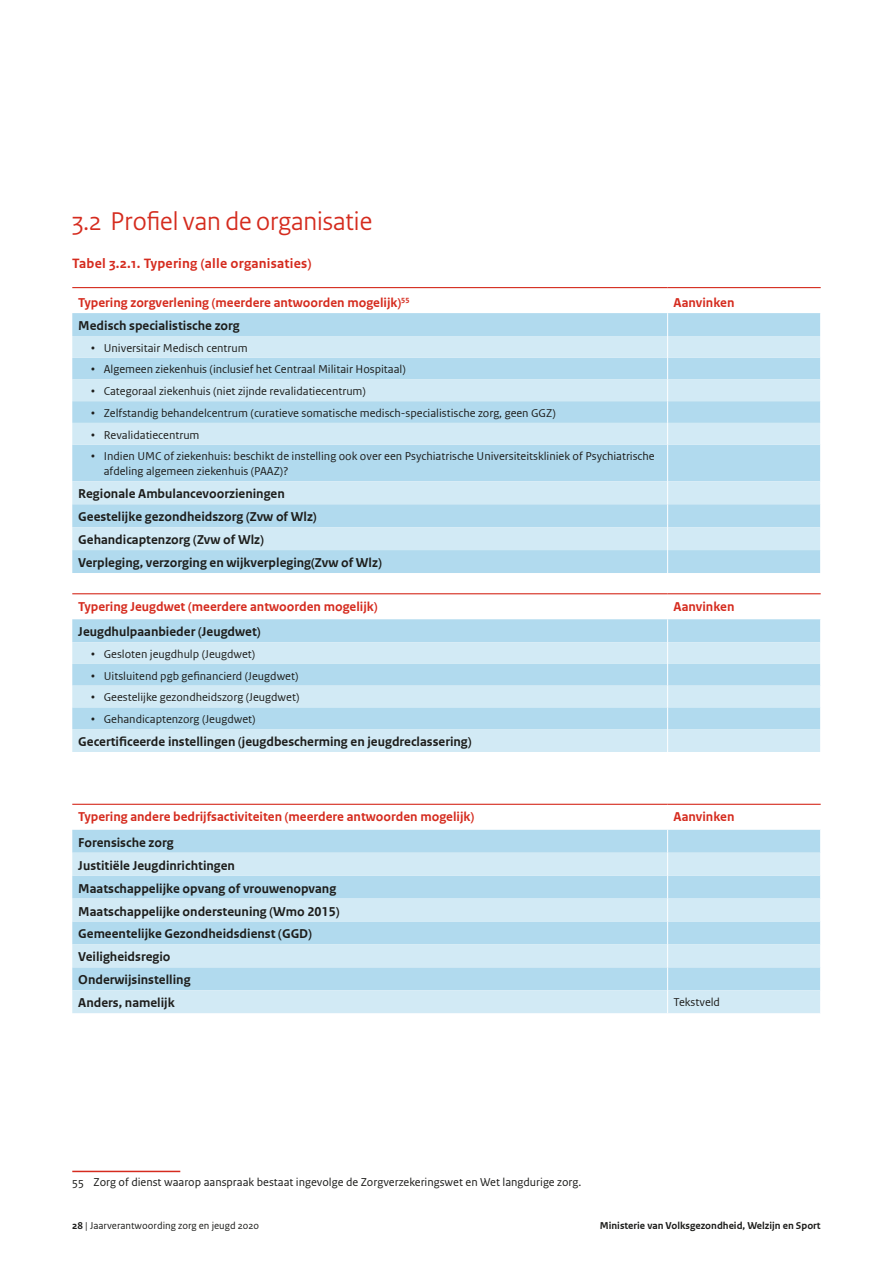
<style>
.page{position:relative;width:893px;height:1263px;background:#fff}
.page>*{position:absolute;margin:0;border:0;box-sizing:border-box;transform-origin:0 0}
.t1{font:27px "Rijksoverheid Sans Heading";color:#d52b1e}
.t2{font:700 14.25px "Rijksoverheid Sans Text";letter-spacing:.015em;color:#d52b1e}
.t3{font:700 13.5px/23px "Rijksoverheid Sans Web Text";color:#1d1d1b}
.t4{font:700 13.5px "Rijksoverheid Sans Web Text";color:#d52b1e}
.t5{font:12px/15px "Rijksoverheid Sans Web Text";color:#1d1d1b}
.t6{font:12px "Rijksoverheid Sans Text";color:#1d1d1b}
.t7{font:700 10.5px "Rijksoverheid Sans Web Text";color:#1d1d1b}
.t8{font:10.5px "Rijksoverheid Sans Text";color:#1d1d1b}
.s1{font-family:"Rijksoverheid Sans Text";font-size:13.5px}
.s2{font-weight:700}
</style>
<div class="page">
<div style="left:72px;top:313px;width:748px;height:260px;background:#b1daee"></div>
<svg style="left:72px;top:336px;width:748px;height:214px;background:#c2e2f1"></svg>
<svg style="left:820px;top:313px;width:1px;height:132px"></svg>
<svg style="left:820px;top:481px;width:1px;height:92px"></svg>
<svg style="left:667px;top:313px;width:1px;height:132px"></svg>
<hr style="left:667px;top:445px;width:1px;height:36px;background:#fff">
<svg style="left:667px;top:481px;width:1px;height:92px"></svg>
<hr style="left:72px;top:287px;width:596px;height:1px;background:#d52b1e">
<hr style="left:668px;top:287px;width:153px;height:1px;background:#d52b1e">
<div style="left:72px;top:619px;width:748px;height:23px;background:#b1daee"></div>
<svg style="left:72px;top:642px;width:748px;height:110px;background:#c5e3f2"></svg>
<svg style="left:820px;top:619px;width:1px;height:110px"></svg>
<hr style="left:72px;top:593px;width:596px;height:1px;background:#d52b1e">
<hr style="left:668px;top:593px;width:153px;height:1px;background:#d52b1e">
<svg style="left:667px;top:619px;width:1px;height:133px"></svg>
<div style="left:72px;top:830px;width:748px;height:23px;background:#b1daee"></div>
<svg style="left:72px;top:853px;width:748px;height:160px;background:#c4e3f2"></svg>
<svg style="left:820px;top:830px;width:1px;height:161px"></svg>
<hr style="left:72px;top:804px;width:596px;height:1px;background:#d52b1e">
<hr style="left:668px;top:804px;width:153px;height:1px;background:#d52b1e">
<svg style="left:667px;top:830px;width:1px;height:183px"></svg>
<hr style="left:72px;top:1171px;width:108px;height:1px;background:#d52b1e">
<h1 class="t1" style="left:72px;top:205px;width:301px">3.2 Profiel van de organisatie</h1>
<p class="t2" style="left:72px;top:255px;width:241px">Tabel 3.2.1. Typering (alle organisaties)</p>
<p class="t4" style="left:78px;top:295px;width:333px">Typering zorgverlening (meerdere antwoorden mogelijk)<sup>55</sup></p>
<p class="t4" style="left:674px;top:295px;width:62px">Aanvinken</p>
<p class="t3" style="left:78px;top:314px;width:163px">Medisch specialistische zorg</p>
<p class="t5" style="left:91px;top:340px;width:158px"><span class="s1">•</span> Universitair Medisch centrum</p>
<p class="t5" style="left:91px;top:362px;width:316px"><span class="s1">•</span> Algemeen ziekenhuis (inclusief het Centraal Militair Hospitaal)</p>
<p class="t5" style="left:91px;top:384px;width:276px"><span class="s1">•</span> Categoraal ziekenhuis (niet zijnde revalidatiecentrum)</p>
<p class="t5" style="left:91px;top:405px;width:466px"><span class="s1">•</span> Zelfstandig behandelcentrum (curatieve somatische medisch-specialistische zorg, geen GGZ)</p>
<p class="t5" style="left:91px;top:427px;width:110px"><span class="s1">•</span> Revalidatiecentrum</p>
<p class="t5" style="left:104px;top:449px;width:552px;text-indent:-13px"><span class="s1">•</span> Indien UMC of ziekenhuis: beschikt de instelling ook over een Psychiatrische Universiteitskliniek of Psychiatrische afdeling algemeen ziekenhuis (PAAZ)?</p>
<p class="t3" style="left:78px;top:482px;width:305px">Regionale Ambulancevoorzieningen<br>Geestelijke gezondheidszorg (Zvw of Wlz)<br>Gehandicaptenzorg (Zvw of Wlz)<br>Verpleging, verzorging en wijkverpleging(Zvw of Wlz)</p>
<p class="t4" style="left:78px;top:599px;width:301px">Typering Jeugdwet (meerdere antwoorden mogelijk)</p>
<p class="t4" style="left:674px;top:599px;width:62px">Aanvinken</p>
<p class="t3" style="left:78px;top:620px;width:184px">Jeugdhulpaanbieder (Jeugdwet)</p>
<p class="t5" style="left:91px;top:646px;width:166px"><span class="s1">•</span> Gesloten jeugdhulp (Jeugdwet)</p>
<p class="t5" style="left:91px;top:668px;width:209px"><span class="s1">•</span> Uitsluitend pgb gefinancierd (Jeugdwet)</p>
<p class="t5" style="left:91px;top:690px;width:210px"><span class="s1">•</span> Geestelijke gezondheidszorg (Jeugdwet)</p>
<p class="t5" style="left:91px;top:712px;width:166px"><span class="s1">•</span> Gehandicaptenzorg (Jeugdwet)</p>
<p class="t3" style="left:78px;top:730px;width:395px">Gecertificeerde instellingen (jeugdbescherming en jeugdreclassering)</p>
<p class="t4" style="left:78px;top:809px;width:398px">Typering andere bedrijfsactiviteiten (meerdere antwoorden mogelijk)</p>
<p class="t4" style="left:674px;top:809px;width:62px">Aanvinken</p>
<p class="t3" style="left:78px;top:831px;width:263px">Forensische zorg<br>Justitiële Jeugdinrichtingen<br>Maatschappelijke opvang of vrouwenopvang<br>Maatschappelijke ondersteuning (Wmo 2015)<br>Gemeentelijke Gezondheidsdienst (GGD)<br>Veiligheidsregio<br>Onderwijsinstelling<br>Anders, namelijk</p>
<p class="t5" style="left:674px;top:994px;width:48px">Tekstveld</p>
<p class="t6" style="left:72px;top:1176px;width:511px">55 Zorg of dienst waarop aanspraak bestaat ingevolge de Zorgverzekeringswet en Wet langdurige zorg.</p>
<p class="t8" style="left:72px;top:1219px;width:188px"><span class="s2">28</span> | Jaarverantwoording zorg en jeugd 2020</p>
<p class="t7" style="left:600px;top:1219px;width:222px">Ministerie van Volksgezondheid, Welzijn en Sport</p>
</div>
